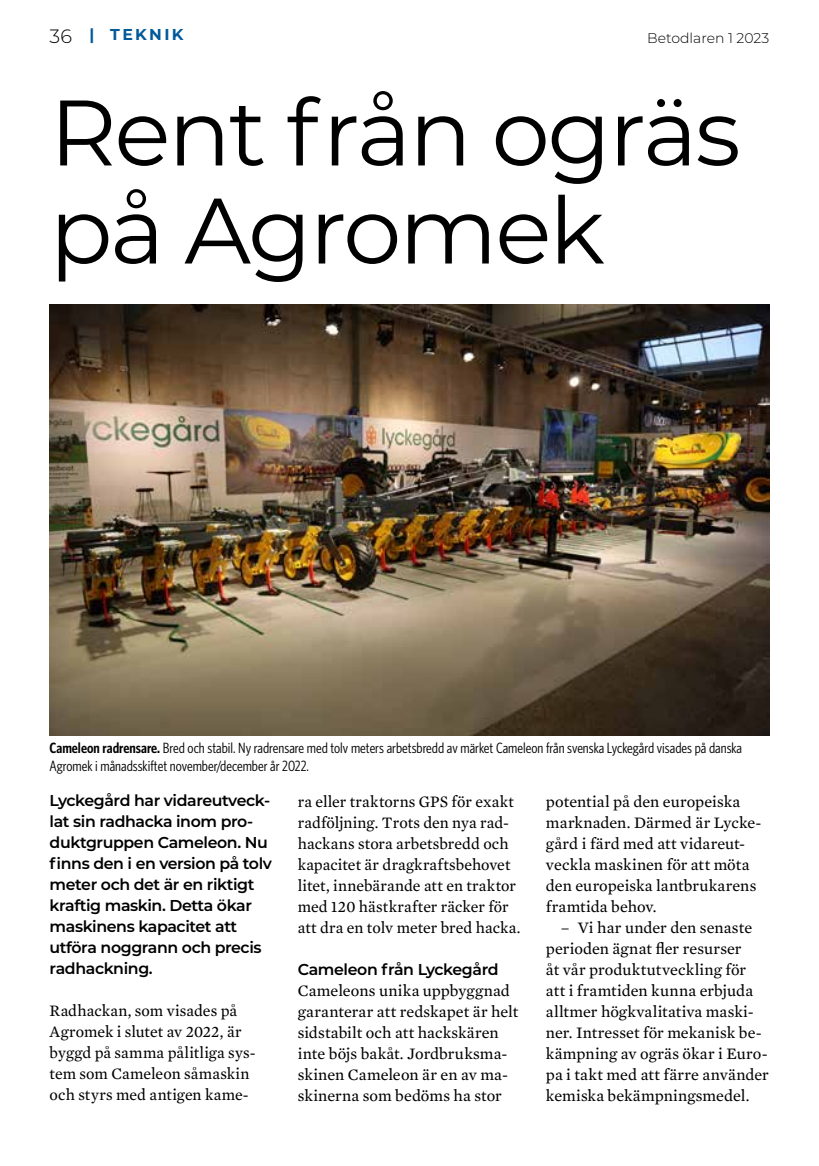
<style>
.page{position:relative;width:819px;height:1166px;background:#fff}
.page>*{position:absolute;margin:0;border:0;box-sizing:border-box;transform-origin:0 0}
.t1{font:92.75px/98px "Montserrat";letter-spacing:-.025em;color:#000}
.t2{font:16.28px/21px "Mercury Text G2";letter-spacing:.005em;color:#000}
.t3{font:600 15.75px/21px "Montserrat";letter-spacing:-.025em;color:#000}
.t4{font:700 15.75px "Montserrat";letter-spacing:.15em;color:#005a9a}
.t5{font:14.88px/17.5px "Whitney Condensed";color:#000}
.t6{font:300 14px "Montserrat";color:#000}
.s1{font-weight:300;font-size:19.25px;color:#000}
.s2{font-weight:600}
</style>
<div class="page">
<img style="left:50px;top:305px;width:719px;height:430px">
<p class="t4" style="left:50px;top:23px;width:135px"><span class="s1">36</span> | TEKNIK</p>
<p class="t6" style="left:647px;top:28px;width:124px">Betodlaren 1 2023</p>
<h1 class="t1" style="left:50px;top:80px;width:692px">Rent från ogräs på Agromek</h1>
<p class="t5" style="left:50px;top:739px;width:694px"><span class="s2">Cameleon radrensare.</span> Bred och stabil. Ny radrensare med tolv meters arbetsbredd av märket Cameleon från svenska Lyckegård visades på danska<br>Agromek i månadsskiftet november/december år 2022.</p>
<p class="t3" style="left:50px;top:789px;width:224px">Lyckegård har vidareutveck&shy;lat sin radhacka inom pro&shy;duktgruppen Cameleon. Nu finns den i en version på tolv meter och det är en riktigt kraftig maskin. Detta ökar maskinens kapacitet att utföra noggrann och precis radhackning.</p>
<p class="t2" style="left:50px;top:999px;width:207px">Radhackan, som visades på<br>Agromek i slutet av 2022, är byggd på samma pålitliga sys&shy;tem som Cameleon såmaskin och styrs med antigen kame-</p>
<p class="t2" style="left:298px;top:790px;width:224px">ra eller traktorns GPS för exakt radföljning. Trots den nya rad&shy;hackans stora arbetsbredd och kapacitet är dragkraftsbehovet litet, innebärande att en traktor med 120 hästkrafter räcker för att dra en tolv meter bred hacka.</p>
<p class="t3" style="left:298px;top:958px;width:202px">Cameleon från Lyckegård</p>
<p class="t2" style="left:298px;top:979px;width:222px">Cameleons unika uppbyggnad garanterar att redskapet är helt sidstabilt och att hackskären inte böjs bakåt. Jordbruksma&shy;skinen Cameleon är en av ma&shy;skinerna som bedöms ha stor</p>
<p class="t2" style="left:546px;top:790px;width:215px">potential på den europeiska marknaden. Därmed är Lycke&shy;gård i färd med att vidareut&shy;veckla maskinen för att möta den europeiska lantbrukarens framtida behov.</p>
<p class="t2" style="left:546px;top:916px;width:224px;text-indent:15px">– Vi har under den senaste perioden ägnat fler resurser<br>åt vår produktutveckling för att i framtiden kunna erbjuda alltmer högkvalitativa maski&shy;ner. Intresset för mekanisk be&shy;kämpning av ogräs ökar i Euro&shy;pa i takt med att färre använder kemiska bekämpningsmedel.</p>
</div>
